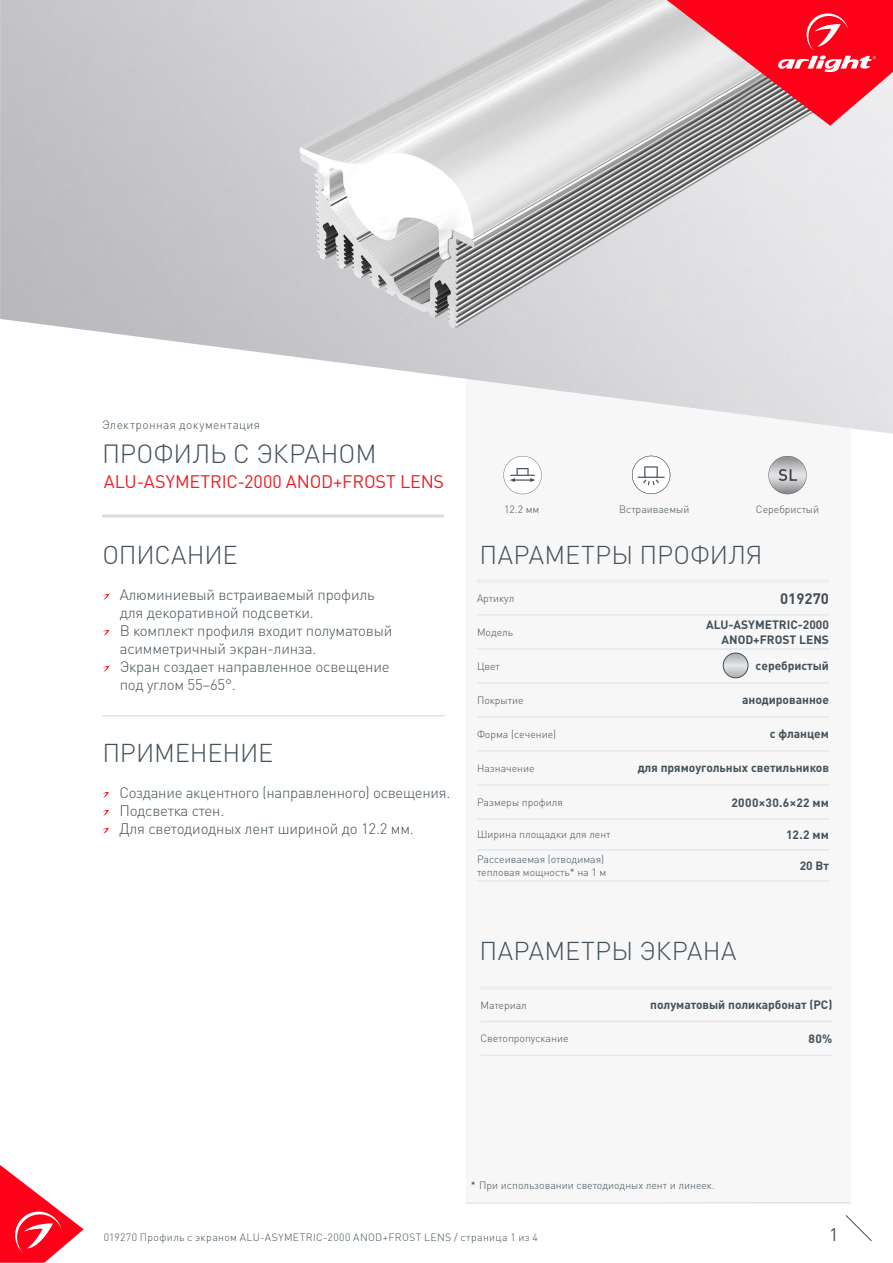
<style>
.page{position:relative;width:893px;height:1263px;background:#fff}
.page>*{position:absolute;margin:0;border:0;box-sizing:border-box;transform-origin:0 0}
.t1{font:300 25.95px "DIN Pro";letter-spacing:-.005em;color:#425159}
.t2{font:300 25.5px "DIN Pro";letter-spacing:-.005em;color:#425159}
.t3{font:300 25.5px "DIN Pro";letter-spacing:.02em;color:#425159}
.t4{font:18px "DIN Pro";letter-spacing:-.005em;color:#ee1d23}
.t5{font:18px "DIN Pro";color:#425159}
.t6{font:300 15px/18px "DIN Pro";letter-spacing:-.015em;color:#425159}
.t7{font:700 15px "DIN Pro";color:#425159}
.t8{font:700 12px/14.4px "DIN Pro";color:#425159;text-align:right}
.t9{font:300 12px "DIN Pro";letter-spacing:.03em;color:#425159}
.t10{font:700 12px "DIN Pro";letter-spacing:.025em;color:#425159}
.t11{font:300 10.5px/12.6px "DIN Pro";color:#425159}
.t12{font:300 10.5px "DIN Pro";letter-spacing:.035em;color:#425159}
.s1{color:#231f20}
</style>
<div class="page">
<svg style="left:0;top:1165px;width:84px;height:98px"></svg>
<svg style="left:845px;top:1215px;width:27px;height:26px"></svg>
<div style="left:466px;top:257px;width:384px;height:946px;background:#f7f7f8"></div>
<img style="left:0;top:0;width:893px;height:434px">
<svg style="left:768px;top:456px;width:39px;height:38px"></svg>
<hr style="left:477px;top:579px;width:148px;height:4px;background:#eeeeef">
<hr style="left:625px;top:579px;width:204px;height:4px;background:#eeeeef">
<hr style="left:477px;top:614px;width:148px;height:1px;background:#e6e7e9">
<hr style="left:625px;top:614px;width:204px;height:1px;background:#e6e7e9">
<hr style="left:477px;top:648px;width:148px;height:2px;background:#e6e7e9">
<hr style="left:625px;top:648px;width:204px;height:2px;background:#e6e7e9">
<hr style="left:477px;top:682px;width:148px;height:2px;background:#e6e7e9">
<hr style="left:625px;top:682px;width:204px;height:2px;background:#e6e7e9">
<hr style="left:477px;top:716px;width:148px;height:2px;background:#e6e7e9">
<hr style="left:625px;top:716px;width:204px;height:2px;background:#e6e7e9">
<hr style="left:477px;top:750px;width:148px;height:2px;background:#e6e7e9">
<hr style="left:625px;top:750px;width:204px;height:2px;background:#e6e7e9">
<hr style="left:477px;top:784px;width:148px;height:2px;background:#e6e7e9">
<hr style="left:625px;top:784px;width:204px;height:2px;background:#e6e7e9">
<hr style="left:477px;top:818px;width:148px;height:2px;background:#e6e7e9">
<hr style="left:625px;top:818px;width:204px;height:2px;background:#e6e7e9">
<hr style="left:477px;top:849px;width:148px;height:2px;background:#e6e7e9">
<hr style="left:625px;top:849px;width:204px;height:2px;background:#e6e7e9">
<hr style="left:477px;top:880px;width:148px;height:1px;background:#e6e7e9">
<hr style="left:625px;top:880px;width:204px;height:1px;background:#e6e7e9">
<hr style="left:466px;top:1202px;width:384px;height:1px;background:#dcdddf">
<svg style="left:667px;top:0;width:226px;height:126px;background:#e85d6a"></svg>
<svg style="left:103px;top:594px;width:6px;height:6px"></svg>
<svg style="left:103px;top:630px;width:6px;height:6px"></svg>
<svg style="left:103px;top:666px;width:6px;height:6px"></svg>
<svg style="left:102px;top:792px;width:7px;height:6px"></svg>
<svg style="left:102px;top:810px;width:7px;height:6px"></svg>
<svg style="left:102px;top:828px;width:7px;height:6px"></svg>
<hr style="left:102px;top:715px;width:343px;height:1px;background:#dcdddf">
<svg style="left:723px;top:653px;width:25px;height:25px"></svg>
<div style="left:723px;top:653px;width:25px;height:25px;border:1px solid #425159;border-radius:50%"></div>
<svg style="left:503px;top:456px;width:39px;height:38px"></svg>
<svg style="left:632px;top:456px;width:38px;height:38px"></svg>
<hr style="left:480px;top:986px;width:148px;height:3px;background:#eeeeef">
<hr style="left:628px;top:986px;width:204px;height:3px;background:#eeeeef">
<hr style="left:480px;top:1020px;width:148px;height:2px;background:#e6e7e9">
<hr style="left:628px;top:1020px;width:204px;height:2px;background:#e6e7e9">
<hr style="left:480px;top:1054px;width:148px;height:2px;background:#e6e7e9">
<hr style="left:628px;top:1054px;width:204px;height:2px;background:#e6e7e9">
<hr style="left:102px;top:514px;width:342px;height:3px;background:#dcdddf">
<p class="t9" style="left:102px;top:417px;width:160px">Электронная документация</p>
<p class="t1" style="left:102px;top:436px;width:276px">ПРОФИЛЬ С ЭКРАНОМ</p>
<p class="t4" style="left:104px;top:470px;width:342px">ALU-ASYMETRIC-2000 ANOD+FROST LENS</p>
<p class="t2" style="left:102px;top:537px;width:137px">ОПИСАНИЕ</p>
<p class="t6" style="left:120px;top:584px;width:256px">Алюминиевый встраиваемый профиль для декоративной подсветки.</p>
<p class="t6" style="left:120px;top:620px;width:274px">В комплект профиля входит полуматовый асимметричный экран-линза.</p>
<p class="t6" style="left:120px;top:656px;width:271px">Экран создает направленное освещение под углом 55−65°.</p>
<p class="t2" style="left:102px;top:735px;width:172px">ПРИМЕНЕНИЕ</p>
<p class="t6" style="left:119px;top:782px;width:332px">Создание акцентного (направленного) освещения.</p>
<p class="t6" style="left:119px;top:800px;width:106px">Подсветка стен.</p>
<p class="t6" style="left:119px;top:818px;width:296px">Для светодиодных лент шириной до 12.2 мм.</p>
<p class="t11" style="left:504px;top:502px;width:37px">12.2 мм</p>
<p class="t11" style="left:619px;top:502px;width:72px">Встраиваемый</p>
<p class="t11" style="left:756px;top:502px;width:65px">Серебристый</p>
<p class="t2" style="left:479px;top:537px;width:285px">ПАРАМЕТРЫ ПРОФИЛЯ</p>
<p class="t11" style="left:477px;top:591px;width:39px">Артикул</p>
<p class="t7" style="left:780px;top:588px;width:50px">019270</p>
<p class="t11" style="left:477px;top:625px;width:38px">Модель</p>
<p class="t8" style="left:706px;top:617px;width:124px">ALU-ASYMETRIC-2000<br>ANOD+FROST LENS</p>
<p class="t11" style="left:477px;top:659px;width:24px">Цвет</p>
<p class="t8" style="left:756px;top:658px;width:75px">серебристый</p>
<p class="t11" style="left:477px;top:693px;width:48px">Покрытие</p>
<p class="t8" style="left:742px;top:692px;width:88px">анодированное</p>
<p class="t11" style="left:477px;top:727px;width:81px">Форма (сечение)</p>
<p class="t8" style="left:770px;top:726px;width:61px">с фланцем</p>
<p class="t11" style="left:477px;top:761px;width:59px">Назначение</p>
<p class="t8" style="left:638px;top:760px;width:193px">для прямоугольных светильников</p>
<p class="t11" style="left:477px;top:795px;width:87px">Размеры профиля</p>
<p class="t10" style="left:731px;top:794px;width:99px">2000×30.6×22 мм</p>
<p class="t11" style="left:477px;top:828px;width:135px">Ширина площадки для лент</p>
<p class="t8" style="left:786px;top:827px;width:44px">12.2 мм</p>
<p class="t11" style="left:477px;top:852px;width:131px">Рассеиваемая (отводимая) тепловая мощность* на 1 м</p>
<p class="t8" style="left:800px;top:858px;width:31px">20 Вт</p>
<p class="t3" style="left:479px;top:933px;width:258px">ПАРАМЕТРЫ ЭКРАНА</p>
<p class="t11" style="left:480px;top:998px;width:48px">Материал</p>
<p class="t8" style="left:650px;top:997px;width:184px">полуматовый поликарбонат (PC)</p>
<p class="t11" style="left:480px;top:1032px;width:90px">Светопропускание</p>
<p class="t8" style="left:809px;top:1031px;width:25px">80%</p>
<p class="t11" style="left:471px;top:1178px;width:246px"><span class="s1">*</span> При использовании светодиодных лент и линеек.</p>
<p class="t12" style="left:104px;top:1230px;width:436px">019270 Профиль с экраном ALU-ASYMETRIC-2000 ANOD+FROST LENS / страница 1 из 4</p>
<p class="t5" style="left:829px;top:1222px;width:11px">1</p>
</div>
